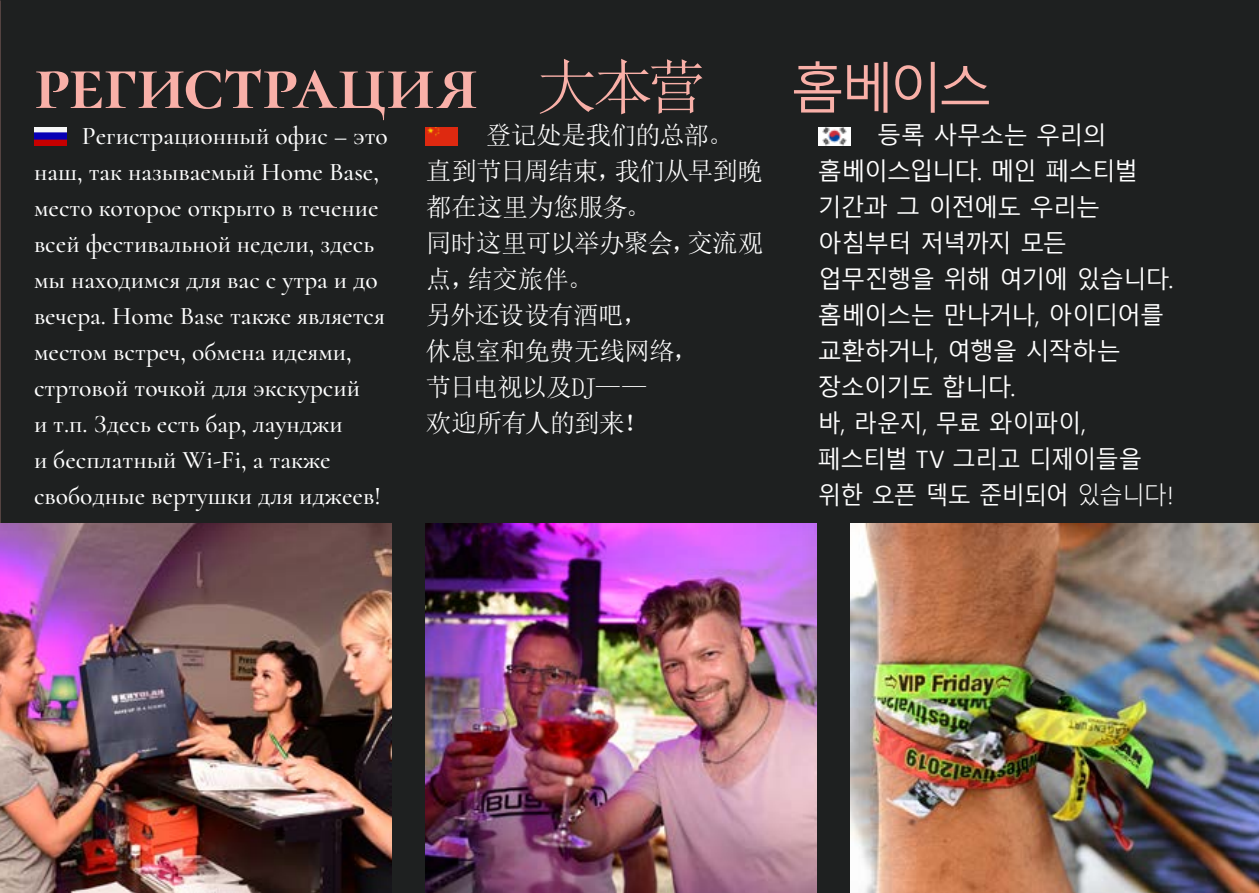
<style>
.page{position:relative;width:1259px;height:893px;background:#1e2020}
.page>*{position:absolute;margin:0;border:0;box-sizing:border-box;transform-origin:0 0}
.Header_32_SC{font:700 78px "Cormorant SC";letter-spacing:-.01em;color:#f9b0a8}
.Header_32_SC-2{font:54px "Malgun Gothic";color:#f9b0a8}
.Text_11_White_Semibo{font:500 25.5px/36px "Cormorant";color:#fff}
.Text_11_White_Semibo-2{font:25.5px/36px "Sim Sun";letter-spacing:-.025em;color:#fff}
.Text_11_White_Semibo-3{font:25.5px "Sim Sun";letter-spacing:-.055em;color:#fff}
.Text_11_White_Semibo-4{font:25.5px "Sim Sun";letter-spacing:-.045em;color:#fff}
.Text_11_White_Semibo-5{font:24px/36px "Malgun Gothic";letter-spacing:-.04em;color:#fff}
.s1{font-family:"Sim Sun";font-weight:400;font-size:60px}
.s2{font-weight:300}
</style>
<div class="page">
<img style="left:850px;top:523px;width:409px;height:370px">
<img style="left:0;top:523px;width:391px;height:370px">
<img style="left:425px;top:523px;width:391px;height:370px">
<img style="left:35px;top:127px;width:32px;height:18px">
<img style="left:818px;top:127px;width:32px;height:18px">
<img style="left:425px;top:127px;width:33px;height:18px">
<p class="Header_32_SC" style="left:34px;top:34px;width:674px">регистрация <span class="s1">大本营</span></p>
<p class="Header_32_SC-2" style="left:790px;top:58px;width:203px">홈베이스</p>
<p class="Text_11_White_Semibo" style="left:34px;top:118px;width:355px;text-indent:48px">Регистрационный офис – это наш, так называемый Home Base, место которое открыто в течение всей фестивальной недели, здесь мы находимся для вас с утра и до вечера. Home Base также является местом встреч, обмена идеями, стртовой точкой для экскурсий<br>и т.п. Здесь есть бар, лаунджи<br>и бесплатный Wi-Fi, а также свободные вертушки для иджеев!</p>
<p class="Text_11_White_Semibo-2" style="left:486px;top:117px;width:249px">登记处是我们的总部。</p>
<p class="Text_11_White_Semibo-5" style="left:818px;top:118px;width:357px;text-indent:59px">등록 사무소는 우리의 홈베이스입니다. 메인 페스티벌 기간과 그 이전에도 우리는 아침부터 저녁까지 모든 업무진행을 위해 여기에 있습니다. 홈베이스는 만나거나, 아이디어를 교환하거나, 여행을 시작하는 장소이기도 합니다.</p>
<p class="Text_11_White_Semibo-5" style="left:818px;top:406px;width:357px">바, 라운지, 무료 와이파이, 페스티벌 TV 그리고 디제이들을 위한 오픈 덱도 준비되어 <span class="s2">있습니다!</span></p>
<p class="Text_11_White_Semibo-2" style="left:426px;top:153px;width:338px">直到节日周结束，我们从早到晚都在这里为您服务。</p>
<p class="Text_11_White_Semibo-2" style="left:426px;top:225px;width:339px">同时这里可以举办聚会，交流观点，结交旅伴。</p>
<p class="Text_11_White_Semibo-4" style="left:426px;top:302px;width:224px">另外还设设有酒吧，</p>
<p class="Text_11_White_Semibo-2" style="left:426px;top:333px;width:274px">休息室和免费无线网络，</p>
<p class="Text_11_White_Semibo-3" style="left:426px;top:374px;width:222px">节日电视以及DJ——</p>
<p class="Text_11_White_Semibo-2" style="left:426px;top:405px;width:223px">欢迎所有人的到来！</p>
</div>
